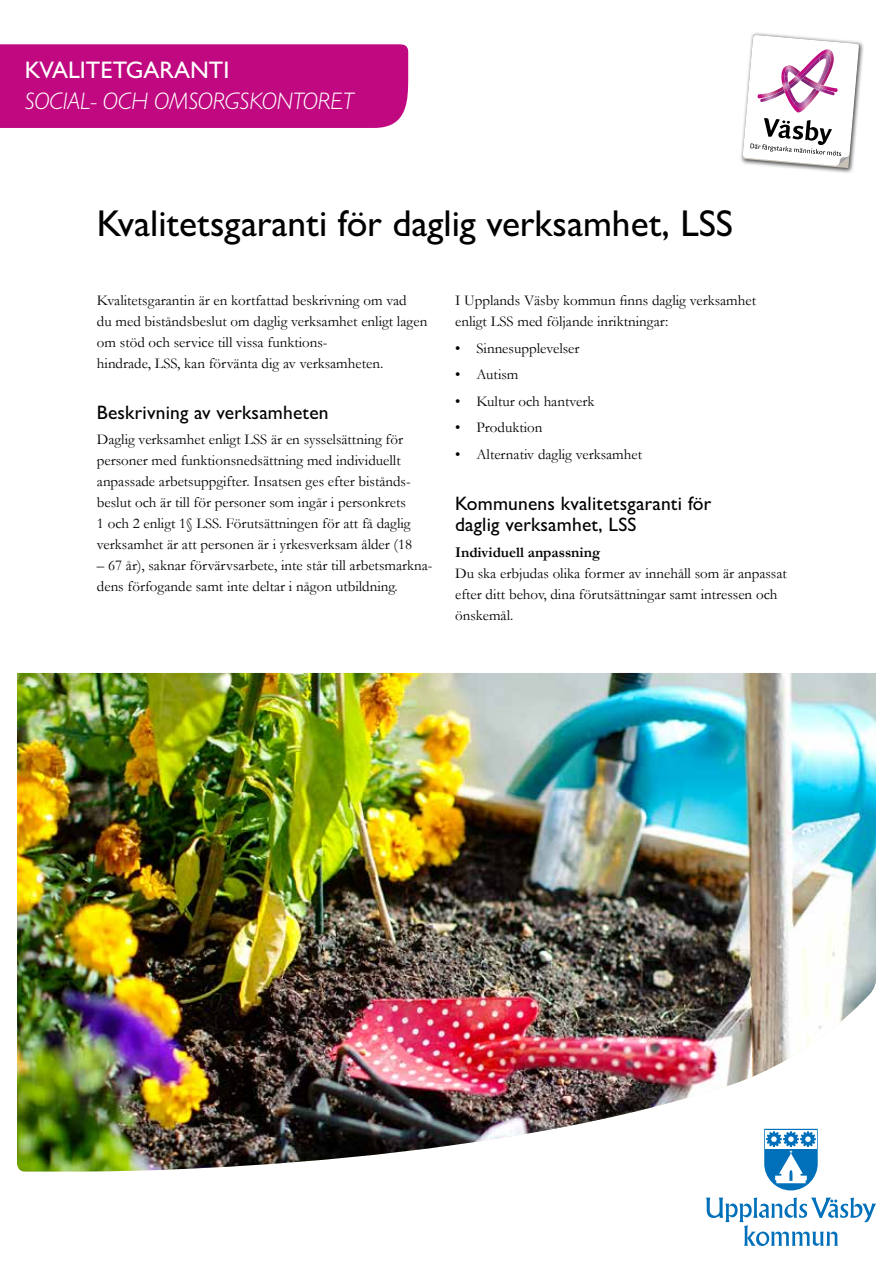
<style>
.page{position:relative;width:893px;height:1263px;background:#fff}
.page>*{position:absolute;margin:0;border:0;box-sizing:border-box;transform-origin:0 0}
.t1{font:500 37.5px "Gill Sans MT Pro";color:#000}
.t2{font:italic 300 24px "Gill Sans MT Pro";color:#fff}
.t3{font:500 24px "Gill Sans MT Pro";color:#fff}
.t4{font:500 19.5px/21px "Gill Sans MT Pro";letter-spacing:.01em;color:#000}
.t5{font:15px/21px "Garamond";color:#000}
.t6{font:700 15px "Garamond";color:#000}
</style>
<div class="page">
<div style="left:0;top:44px;width:408px;height:84px;background:#c00880"></div>
<img style="left:17px;top:673px;width:859px;height:499px">
<div style="left:739px;top:32px;width:126px;height:142px;background:#000;opacity:.75"></div>
<svg style="left:742px;top:35px;width:117px;height:133px"></svg>
<svg style="left:764px;top:1129px;width:54px;height:61px"></svg>
<svg style="left:706px;top:1197px;width:170px;height:49px"></svg>
<h2 class="t3" style="left:25px;top:55px;width:206px">KVALITETGARANTI</h2>
<h2 class="t2" style="left:25px;top:87px;width:331px">SOCIAL- OCH OMSORGSKONTORET</h2>
<h1 class="t1" style="left:97px;top:201px;width:638px">Kvalitetsgaranti för daglig verksamhet, LSS</h1>
<p class="t5" style="left:97px;top:290px;width:332px">Kvalitetsgarantin är en kortfattad beskrivning om vad<br>du med biståndsbeslut om daglig verksamhet enligt lagen om stöd och service till vissa funktions-<br>hindrade, LSS, kan förvänta dig av verksamheten.</p>
<h3 class="t4" style="left:97px;top:402px;width:233px">Beskrivning av verksamheten</h3>
<p class="t5" style="left:97px;top:429px;width:317px">Daglig verksamhet enligt LSS är en sysselsättning för personer med funktionsnedsättning med individuellt anpassade arbetsuppgifter. Insatsen ges efter bistånds&shy;beslut och är till för personer som ingår i personkrets 1 och 2 enligt 1§ LSS. Förutsättningen för att få daglig verksamhet är att personen är i yrkesverksam ålder (18</p>
<p class="t5" style="left:97px;top:555px;width:337px">– 67 år), saknar förvärvsarbete, inte står till arbetsmarkna&shy;dens förfogande samt inte deltar i någon utbildning.</p>
<p class="t5" style="left:455px;top:290px;width:302px">I Upplands Väsby kommun finns daglig verksamhet enligt LSS med följande inriktningar:</p>
<p class="t5" style="left:455px;top:337px;width:126px">• Sinnesupplevelser</p>
<p class="t5" style="left:455px;top:364px;width:65px">• Autism</p>
<p class="t5" style="left:455px;top:390px;width:141px">• Kultur och hantverk</p>
<p class="t5" style="left:455px;top:417px;width:89px">• Produktion</p>
<p class="t5" style="left:455px;top:443px;width:189px">• Alternativ daglig verksamhet</p>
<h3 class="t4" style="left:455px;top:492px;width:258px">Kommunens kvalitetsgaranti för daglig verksamhet, LSS</h3>
<p class="t6" style="left:455px;top:542px;width:147px">Individuell anpassning</p>
<p class="t5" style="left:455px;top:562px;width:333px">Du ska erbjudas olika former av innehåll som är anpassat efter ditt behov, dina förutsättningar samt intressen och önskemål.</p>
</div>
